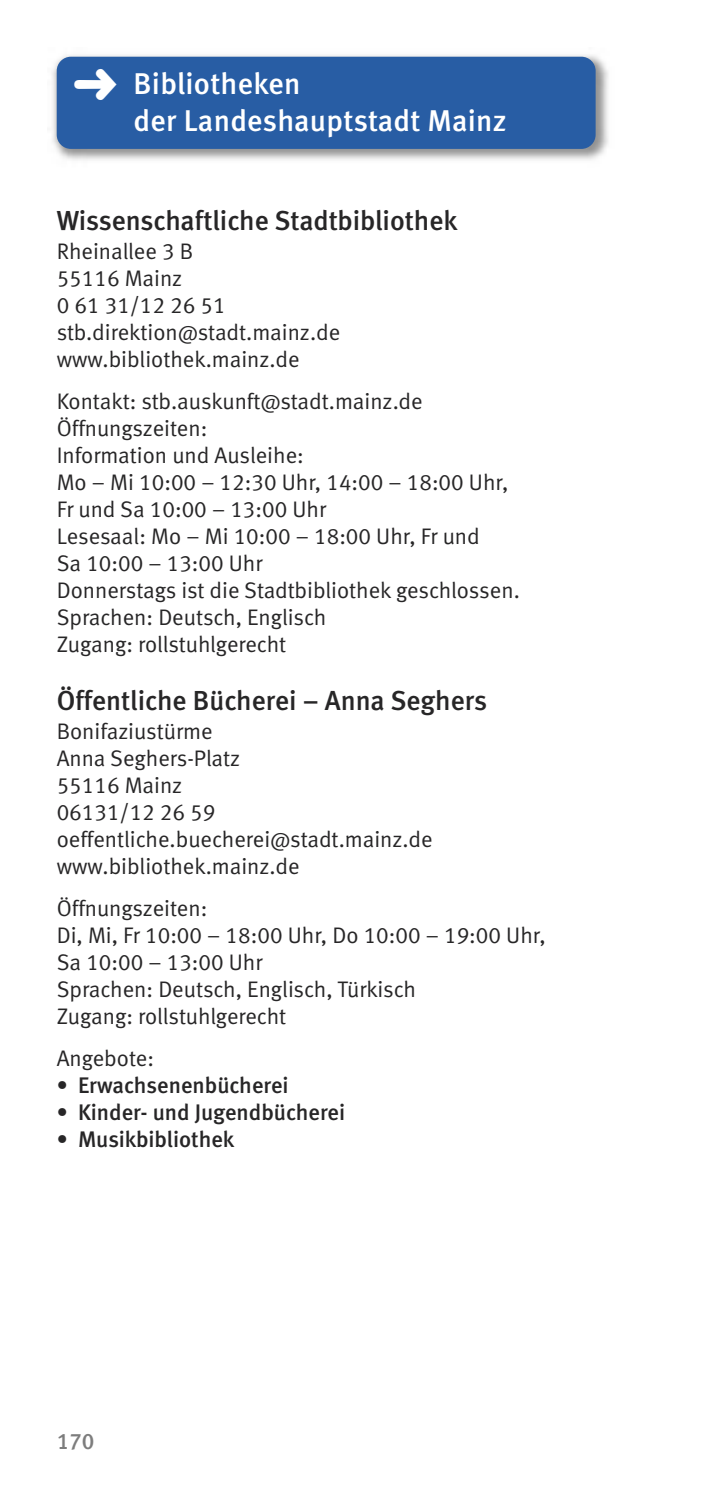
<style>
.page{position:relative;width:702px;height:1489px;background:#fff}
.page>*{position:absolute;margin:0;border:0;box-sizing:border-box;transform-origin:0 0}
.t1{font:500 30px/36px "Meta";letter-spacing:.01em;color:#fff}
.t2{font:27.5px "Meta Medium LF";color:#272627}
.t3{font:22.5px/27px "Meta Normal LF";color:#272627}
.t4{font:22.5px "Meta Medium LF";color:#272627}
.t5{font:22.5px "Meta Medium LF";color:#7d7d7d}
</style>
<div class="page">
<img style="left:52px;top:55px;width:556px;height:105px">
<div style="left:57px;top:57px;width:538px;height:92px;background:#285da4;border-radius:14px"></div>
<h1 class="t1" style="left:134px;top:69px;width:374px;text-indent:-60px">➜ Bibliotheken<br>der Landeshauptstadt Mainz</h1>
<p class="t2" style="left:57px;top:210px;width:402px">Wissenschaftliche Stadtbibliothek</p>
<p class="t3" style="left:57px;top:240px;width:285px">Rheinallee 3 B<br>55116 Mainz<br>0 61 31/12 26 51 stb.direktion@stadt.mainz.de www.bibliothek.mainz.de</p>
<p class="t3" style="left:57px;top:390px;width:464px">Kontakt: stb.auskunft@stadt.mainz.de<br>Öffnungszeiten:<br>Information und Ausleihe:<br>Mo – Mi 10:00 – 12:30 Uhr, 14:00 – 18:00 Uhr,<br>Fr und Sa 10:00 – 13:00 Uhr<br>Lesesaal: Mo – Mi 10:00 – 18:00 Uhr, Fr und<br>Sa 10:00 – 13:00 Uhr<br>Donnerstags ist die Stadtbibliothek geschlossen.<br>Sprachen: Deutsch, Englisch<br>Zugang: rollstuhlgerecht</p>
<p class="t2" style="left:57px;top:690px;width:432px">Öffentliche Bücherei – Anna Seghers</p>
<p class="t3" style="left:57px;top:720px;width:377px">Bonifaziustürme<br>Anna Seghers-Platz<br>55116 Mainz<br>06131/12 26 59 oeffentliche.buecherei@stadt.mainz.de www.bibliothek.mainz.de</p>
<p class="t3" style="left:57px;top:897px;width:490px">Öffnungszeiten:<br>Di, Mi, Fr 10:00 – 18:00 Uhr, Do 10:00 – 19:00 Uhr,<br>Sa 10:00 – 13:00 Uhr<br>Sprachen: Deutsch, Englisch, Türkisch<br>Zugang: rollstuhlgerecht</p>
<p class="t3" style="left:57px;top:1047px;width:99px">Angebote:</p>
<p class="t4" style="left:57px;top:1077px;width:233px">• Erwachsenenbücherei</p>
<p class="t4" style="left:57px;top:1104px;width:290px">• Kinder- und Jugendbücherei</p>
<p class="t4" style="left:57px;top:1131px;width:179px">• Musikbibliothek</p>
<p class="t5" style="left:57px;top:1432px;width:39px">170</p>
</div>
